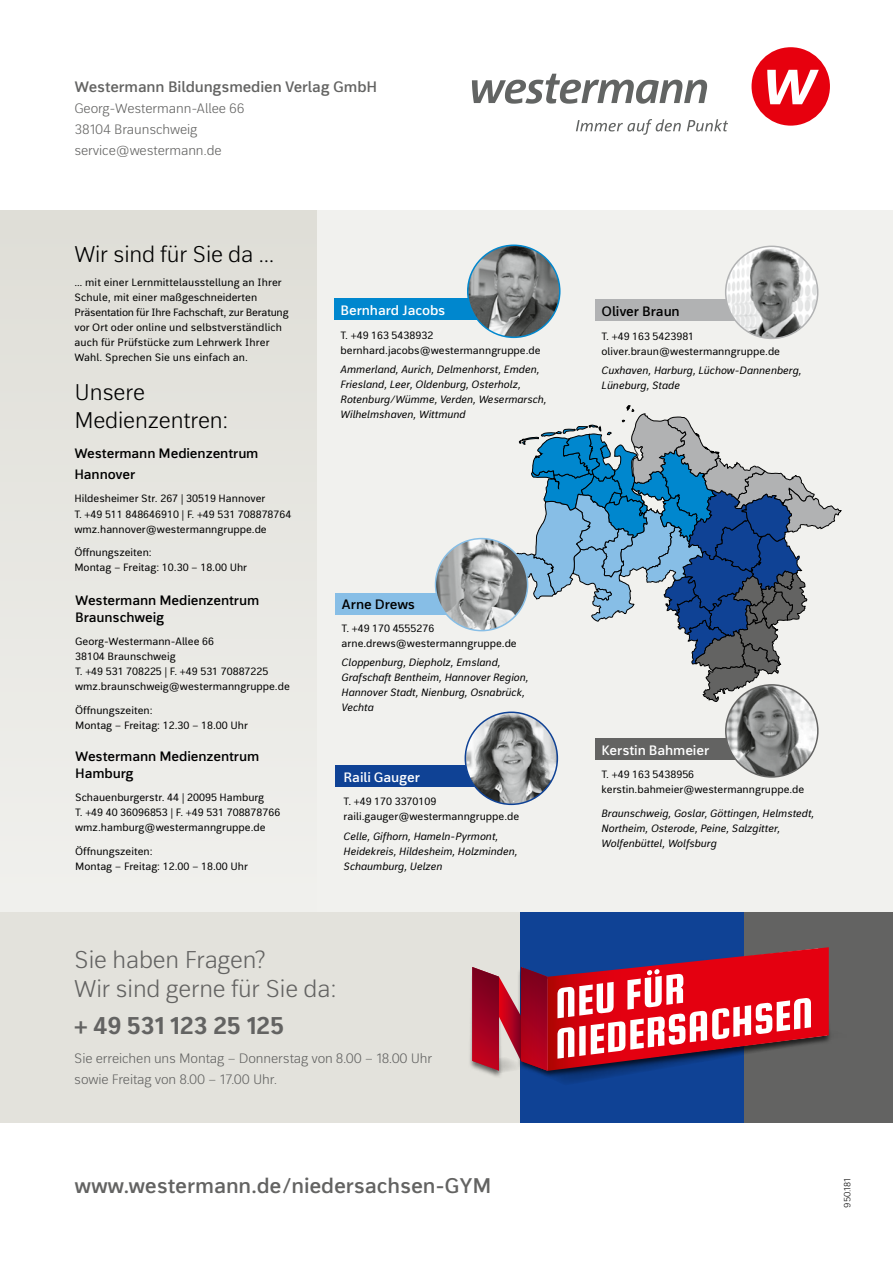
<style>
.page{position:relative;width:893px;height:1263px;background:#fff}
.page>*{position:absolute;margin:0;border:0;box-sizing:border-box;transform-origin:0 0}
.t1{font:300 24px/28.5px "bs Thomas Sans 1";letter-spacing:-.01em;color:#636362}
.t2{font:700 24px "bs Thomas Sans 1";letter-spacing:-.01em;color:#636362}
.t3{font:300 22.5px/28.5px "bs Thomas Sans 1";letter-spacing:-.01em;color:#000}
.t4{font:600 21px "bs Thomas Sans 1";letter-spacing:-.01em;color:#636362}
.t5{font:600 15px "bs Thomas Sans 1";letter-spacing:-.01em;color:#636362}
.t6{font:300 13.5px/21px "bs Thomas Sans 1";letter-spacing:-.01em;color:#636362}
.t7{font:600 13.5px/16.5px "bs Thomas Sans 1";letter-spacing:-.01em;color:#000}
.t8{font:600 13.5px "bs Thomas Sans 1";letter-spacing:-.01em;color:#fff}
.t9{font:10.5px/15px "bs Thomas Sans 1";color:#000}
.t10{font:italic 10.5px/15px "bs Thomas Sans 1";color:#000}
.t11{font:300 9px "bs Thomas Sans 1";letter-spacing:-.01em;color:#000}
</style>
<div class="page">
<svg style="left:472px;top:74px;width:235px;height:30px"></svg>
<div style="left:751px;top:47px;width:79px;height:79px;background:#e7000e;border-radius:50%"></div>
<svg style="left:767px;top:70px;width:52px;height:34px"></svg>
<svg style="left:576px;top:119px;width:105px;height:16px"></svg>
<svg style="left:687px;top:119px;width:41px;height:12px"></svg>
<div style="left:0;top:210px;width:893px;height:705px;background:#f1f1ee"></div>
<div style="left:0;top:210px;width:316px;height:705px;background:#ecebe7"></div>
<div style="left:595px;top:300px;width:196px;height:21px;background:#b1b2b3"></div>
<img style="left:726px;top:246px;width:92px;height:92px;border-radius:46px">
<div style="left:725px;top:246px;width:93px;height:93px;border:2px solid #b1b2b3;border-radius:50%"></div>
<div style="left:334px;top:299px;width:195px;height:21px;background:#0087ce"></div>
<img style="left:468px;top:245px;width:92px;height:92px;border-radius:46px">
<div style="left:467px;top:244px;width:93px;height:94px;border:2px solid #0087ce;border-radius:50%"></div>
<svg style="left:510px;top:405px;width:331px;height:297px"></svg>
<div style="left:335px;top:766px;width:144px;height:21px;background:#0f4295"></div>
<img style="left:465px;top:712px;width:92px;height:92px;border-radius:46px">
<div style="left:465px;top:711px;width:93px;height:94px;border:2px solid #0f4295;border-radius:50%"></div>
<div style="left:335px;top:593px;width:181px;height:21px;background:#87bee6"></div>
<img style="left:436px;top:539px;width:92px;height:92px;border-radius:46px">
<div style="left:435px;top:538px;width:93px;height:93px;border:2px solid #87bee6;border-radius:50%"></div>
<div style="left:595px;top:738px;width:196px;height:21px;background:#636362"></div>
<img style="left:726px;top:685px;width:92px;height:92px;border-radius:46px">
<div style="left:725px;top:684px;width:94px;height:94px;border:2px solid #636362;border-radius:50%"></div>
<div style="left:744px;top:912px;width:149px;height:211px;background:#636362"></div>
<div style="left:0;top:912px;width:521px;height:211px;background:#e3e2dc"></div>
<div style="left:468px;top:972px;width:35px;height:107px;background:#000;opacity:.54"></div>
<div style="left:521px;top:912px;width:223px;height:211px;background:#0f4295"></div>
<svg style="left:472px;top:947px;width:358px;height:138px"></svg>
<h3 class="t5" style="left:74px;top:77px;width:304px">Westermann Bildungsmedien Verlag GmbH</h3>
<p class="t6" style="left:74px;top:99px;width:172px">Georg-Westermann-Allee 66<br>38104 Braunschweig service@westermann.de</p>
<h2 class="t3" style="left:74px;top:242px;width:202px">Wir sind für Sie da …</h2>
<p class="t9" style="left:74px;top:275px;width:216px">… mit einer Lernmittelausstellung an Ihrer Schule, mit einer maßgeschneiderten Präsentation für Ihre Fachschaft, zur Beratung vor Ort oder online und selbstverständlich auch für Prüfstücke zum Lehrwerk Ihrer Wahl. Sprechen Sie uns einfach an.</p>
<h2 class="t3" style="left:74px;top:379px;width:156px">Unsere<br>Medienzentren:</h2>
<p class="t7" style="left:74px;top:444px;width:186px;line-height:21px">Westermann Medienzentrum<br>Hannover</p>
<p class="t9" style="left:74px;top:492px;width:219px">Hildesheimer Str. 267 | 30519 Hannover<br>T. +49 511 848646910 | F. +49 531 708878764 wmz.hannover@westermanngruppe.de</p>
<p class="t9" style="left:74px;top:546px;width:174px">Öffnungszeiten:<br>Montag – Freitag: 10.30 – 18.00 Uhr</p>
<p class="t7" style="left:75px;top:593px;width:186px">Westermann Medienzentrum<br>Braunschweig</p>
<p class="t9" style="left:75px;top:635px;width:216px">Georg-Westermann-Allee 66<br>38104 Braunschweig<br>T. +49 531 708225 | F. +49 531 70887225 wmz.braunschweig@westermanngruppe.de</p>
<p class="t9" style="left:75px;top:703px;width:174px">Öffnungszeiten:<br>Montag – Freitag: 12.30 – 18.00 Uhr</p>
<p class="t7" style="left:75px;top:749px;width:186px">Westermann Medienzentrum<br>Hamburg</p>
<p class="t9" style="left:75px;top:791px;width:207px">Schauenburgerstr. 44 | 20095 Hamburg<br>T. +49 40 36096853 | F. +49 531 708878766 wmz.hamburg@westermanngruppe.de</p>
<p class="t9" style="left:75px;top:844px;width:174px">Öffnungszeiten:<br>Montag – Freitag: 12.00 – 18.00 Uhr</p>
<p class="t8" style="left:341px;top:302px;width:106px">Bernhard Jacobs</p>
<p class="t9" style="left:341px;top:328px;width:202px">T. +49 163 5438932 bernhard.jacobs@westermanngruppe.de</p>
<p class="t10" style="left:341px;top:363px;width:208px">Ammerland, Aurich, Delmenhorst, Emden, Friesland, Leer, Oldenburg, Osterholz, Rotenburg/Wümme, Verden, Wesermarsch, Wilhelmshaven, Wittmund</p>
<p class="t7" style="left:342px;top:597px;width:75px">Arne Drews</p>
<p class="t9" style="left:342px;top:622px;width:177px">T. +49 170 4555276 arne.drews@westermanngruppe.de</p>
<p class="t10" style="left:342px;top:656px;width:189px">Cloppenburg, Diepholz, Emsland,<br>Grafschaft Bentheim, Hannover Region,<br>Hannover Stadt, Nienburg, Osnabrück,<br>Vechta</p>
<p class="t8" style="left:344px;top:769px;width:78px">Raili Gauger</p>
<p class="t9" style="left:344px;top:795px;width:177px">T. +49 170 3370109 raili.gauger@westermanngruppe.de</p>
<p class="t10" style="left:344px;top:829px;width:176px">Celle, Gifhorn, Hameln-Pyrmont,<br>Heidekreis, Hildesheim, Holzminden,<br>Schaumburg, Uelzen</p>
<h1 class="t1" style="left:74px;top:947px;width:264px">Sie haben Fragen?<br>Wir sind gerne für Sie da:</h1>
<h1 class="t2" style="left:74px;top:1010px;width:211px">+ 49 531 123 25 125</h1>
<p class="t6" style="left:74px;top:1049px;width:359px">Sie erreichen uns Montag – Donnerstag von 8.00 – 18.00 Uhr sowie Freitag von 8.00 – 17.00 Uhr.</p>
<h3 class="t4" style="left:74px;top:1172px;width:419px">www.westermann.de/niedersachsen-GYM</h3>
<p class="t7" style="left:601px;top:304px;width:80px">Oliver Braun</p>
<p class="t9" style="left:601px;top:329px;width:180px">T. +49 163 5423981 oliver.braun@westermanngruppe.de</p>
<p class="t10" style="left:601px;top:364px;width:202px">Cuxhaven, Harburg, Lüchow-Dannenberg,<br>Lüneburg, Stade</p>
<p class="t8" style="left:601px;top:742px;width:109px">Kerstin Bahmeier</p>
<p class="t9" style="left:601px;top:768px;width:204px">T. +49 163 5438956 kerstin.bahmeier@westermanngruppe.de</p>
<p class="t10" style="left:601px;top:806px;width:214px">Braunschweig, Goslar, Göttingen, Helmstedt,<br>Northeim, Osterode, Peine, Salzgitter,<br>Wolfenbüttel, Wolfsburg</p>
<p class="t11" style="left:842px;top:1207px;width:31px;rotate:-90deg">950.181</p>
</div>
